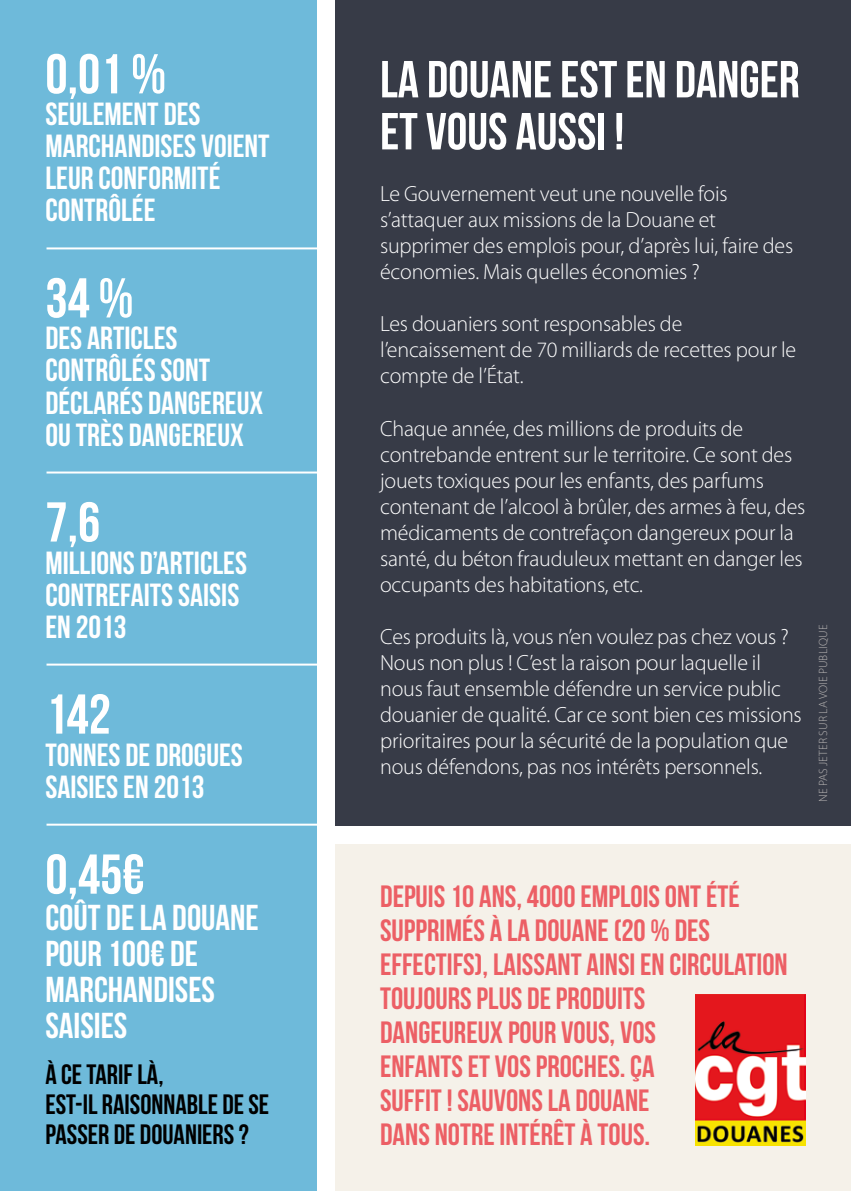
<style>
.page{position:relative;width:851px;height:1191px;background:#fff}
.page>*{position:absolute;margin:0;border:0;box-sizing:border-box;transform-origin:0 0}
.TITRE{font:56px "Bebas Neue";color:#fff}
.TITRE-2{font:52px/52px "Bebas Neue";color:#fff}
.TITRE-3{font:36px/36px "Bebas Neue";color:#fff}
.TITRE-4{font:32px/32px "Bebas Neue";color:#fff}
.TITRE-5{font:30.8px/34px "Bebas Neue";color:#ec5f65}
.TITRE-6{font:28px/30px "Bebas Neue";color:#000}
.t1{font:300 22px/26px "Myriad Pro";letter-spacing:-.01em;color:#fff}
.t2{font:300 12px "Myriad Pro";letter-spacing:.01em;color:#b5b2b2}
</style>
<div class="page">
<div style="left:334px;top:0;width:516px;height:827px;background:#373b47"></div>
<div style="left:0;top:0;width:317px;height:1191px;background:#6ebada"></div>
<hr style="left:46px;top:247px;width:275px;height:2px;background:#fff">
<hr style="left:46px;top:471px;width:275px;height:2px;background:#fff">
<hr style="left:46px;top:663px;width:275px;height:2px;background:#fff">
<hr style="left:46px;top:823px;width:275px;height:2px;background:#fff">
<div style="left:334px;top:844px;width:516px;height:347px;background:#f5f1e9"></div>
<img style="left:695px;top:994px;width:110px;height:151px">
<p class="TITRE" style="left:45px;top:43px;width:122px">0,01%</p>
<p class="TITRE-4" style="left:45px;top:98px;width:226px">SEULEMENT DES<br>MARCHANDISES VOIENT<br>LEUR CONFORMITÉ<br>CONTRÔLÉE</p>
<p class="TITRE" style="left:45px;top:267px;width:90px">34%</p>
<p class="TITRE-4" style="left:45px;top:322px;width:219px">DES ARTICLES<br>CONTRÔLÉS SONT<br>DÉCLARÉS DANGEREUX<br>OU TRÈS DANGEREUX</p>
<p class="TITRE" style="left:45px;top:491px;width:56px">7,6</p>
<p class="TITRE-4" style="left:45px;top:546px;width:203px">MILLIONS D’ARTICLES<br>CONTREFAITS SAISIS</p>
<p class="TITRE-4" style="left:45px;top:610px;width:83px">EN 2013</p>
<p class="TITRE" style="left:45px;top:683px;width:67px">142</p>
<p class="TITRE-4" style="left:45px;top:738px;width:199px">TONNES DE DROGUES<br>SAISIES EN 2013</p>
<p class="TITRE" style="left:45px;top:843px;width:101px">0,45€</p>
<p class="TITRE-3" style="left:45px;top:898px;width:215px">COÛT DE LA DOUANE<br>POUR 100€ DE<br>MARCHANDISES<br>SAISIES</p>
<p class="TITRE-6" style="left:45px;top:1059px;width:120px">À CE TARIF LÀ,</p>
<p class="TITRE-6" style="left:45px;top:1089px;width:225px">EST-IL RAISONNABLE DE SE<br>PASSER DE DOUANIERS ?</p>
<p class="TITRE-2" style="left:380px;top:53px;width:421px">LA DOUANE EST EN DANGER<br>ET VOUS AUSSI !</p>
<p class="t1" style="left:380px;top:181px;width:414px">Le Gouvernement veut une nouvelle fois s’attaquer aux missions de la Douane et supprimer des emplois pour, d’après lui, faire des économies. Mais quelles économies ?</p>
<p class="t1" style="left:380px;top:311px;width:417px">Les douaniers sont responsables de l’encaissement de 70 milliards de recettes pour le compte de l’État.</p>
<p class="t1" style="left:380px;top:415px;width:427px">Chaque année, des millions de produits de contrebande entrent sur le territoire. Ce sont des jouets toxiques pour les enfants, des parfums contenant de l’alcool à brûler, des armes à feu, des médicaments de contrefaçon dangereux pour la santé, du béton frauduleux mettant en danger les occupants des habitations, etc.</p>
<p class="t1" style="left:380px;top:623px;width:423px">Ces produits là, vous n’en voulez pas chez vous ?<br>Nous non plus ! C’est la raison pour laquelle il nous faut ensemble défendre un service public douanier de qualité. Car ce sont bien ces missions prioritaires pour la sécurité de la population que nous défendons, pas nos intérêts personnels.</p>
<p class="t2" style="left:815px;top:802px;width:179px;rotate:-90deg">NE PAS JETER SUR LA VOIE PUBLIQUE</p>
<p class="TITRE-5" style="left:380px;top:879px;width:409px">DEPUIS 10 ANS, 4000 EMPLOIS ONT ÉTÉ<br>SUPPRIMÉS À LA DOUANE (20 % DES<br>EFFECTIFS), LAISSANT AINSI EN CIRCULATION<br>TOUJOURS PLUS DE PRODUITS<br>DANGEUREUX POUR VOUS, VOS<br>ENFANTS ET VOS PROCHES. ÇA<br>SUFFIT ! SAUVONS LA DOUANE<br>DANS NOTRE INTÉRÊT À TOUS.</p>
</div>
